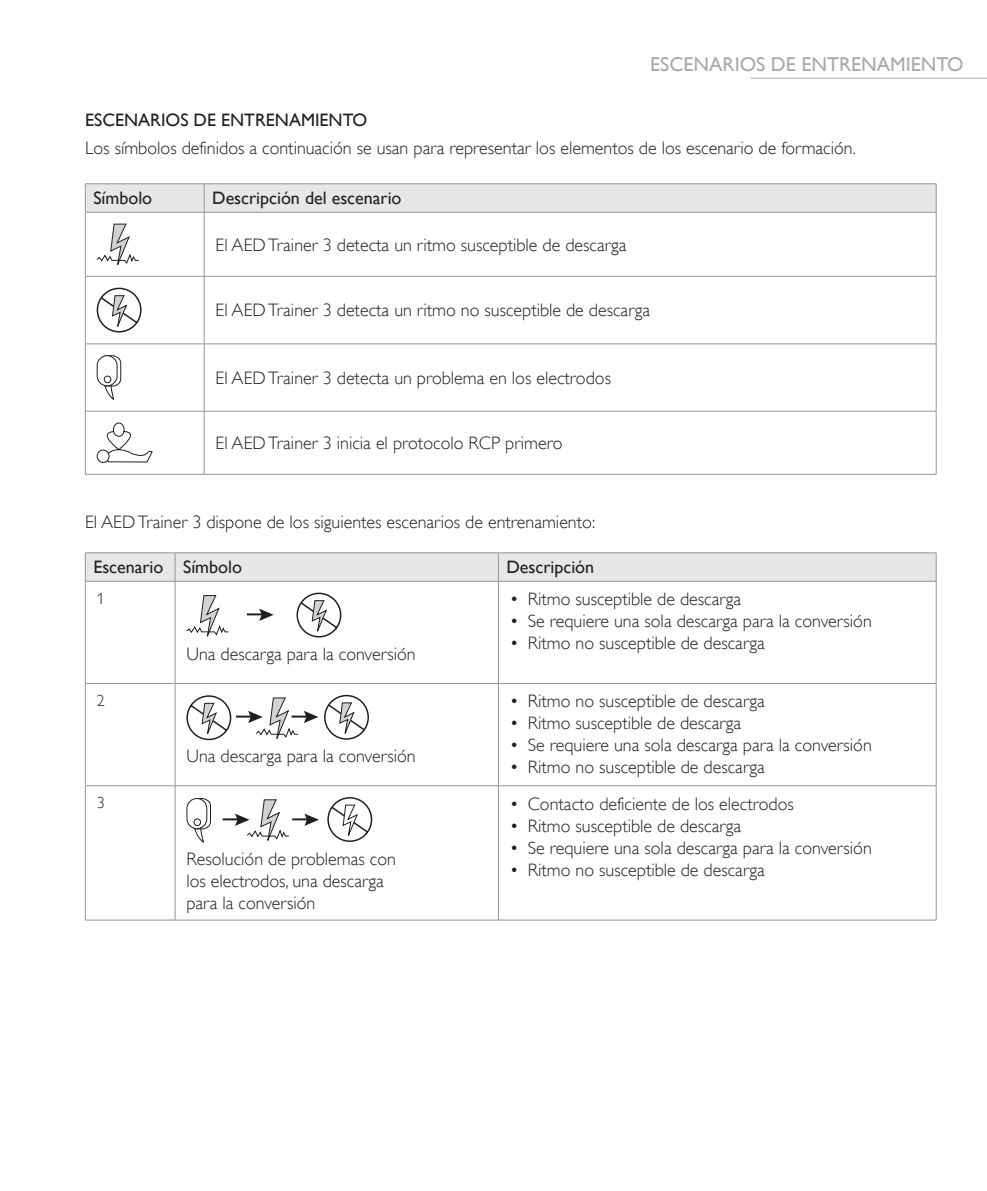
<style>
.page{position:relative;width:987px;height:1191px;background:#fff}
.page>*{position:absolute;margin:0;border:0;box-sizing:border-box;transform-origin:0 0}
._6_Notes_and_Warning{font:20px "Gill Alt One";color:#a8a9ad}
._5_Body_Text{font:300 18px/22px "Gill Alt One";color:#231f20}
._2_Main_Heading{font:300 18px "Gill Alt One";color:#231f20}
._5_Body_Text-2{font:18px "Gill Alt One";color:#231f20}
._3_Sub_heading{font:18px "Gill Alt One";color:#231f20}
._5_Body_Text-3{font:300 16px "Gill Alt One";color:#231f20}
</style>
<div class="page">
<hr style="left:750px;top:78px;width:236px;height:1px;background:#a8a9ad">
<hr style="left:85px;top:183px;width:119px;height:1px;background:#939598">
<hr style="left:204px;top:183px;width:732px;height:1px;background:#939598">
<svg style="left:85px;top:184px;width:851px;height:28px;background:#e4e5e7"></svg>
<hr style="left:85px;top:212px;width:119px;height:1px;background:#939598">
<hr style="left:85px;top:212px;width:1px;height:64px;background:#939598">
<hr style="left:204px;top:212px;width:732px;height:1px;background:#939598">
<hr style="left:204px;top:212px;width:1px;height:64px;background:#939598">
<hr style="left:935px;top:212px;width:1px;height:64px;background:#939598">
<hr style="left:85px;top:276px;width:119px;height:1px;background:#939598">
<hr style="left:85px;top:276px;width:1px;height:68px;background:#939598">
<hr style="left:204px;top:276px;width:732px;height:1px;background:#939598">
<hr style="left:204px;top:276px;width:1px;height:68px;background:#939598">
<hr style="left:935px;top:276px;width:1px;height:68px;background:#939598">
<hr style="left:85px;top:343px;width:119px;height:1px;background:#939598">
<hr style="left:85px;top:344px;width:1px;height:67px;background:#939598">
<hr style="left:204px;top:343px;width:732px;height:1px;background:#939598">
<hr style="left:204px;top:344px;width:1px;height:67px;background:#939598">
<hr style="left:935px;top:344px;width:1px;height:67px;background:#939598">
<hr style="left:85px;top:411px;width:119px;height:1px;background:#939598">
<hr style="left:85px;top:411px;width:1px;height:63px;background:#939598">
<hr style="left:204px;top:411px;width:732px;height:1px;background:#939598">
<hr style="left:204px;top:411px;width:1px;height:63px;background:#939598">
<hr style="left:935px;top:411px;width:1px;height:63px;background:#939598">
<hr style="left:85px;top:474px;width:119px;height:1px;background:#939598">
<hr style="left:204px;top:474px;width:732px;height:1px;background:#939598">
<svg style="left:96px;top:223px;width:43px;height:42px"></svg>
<svg style="left:96px;top:287px;width:46px;height:46px"></svg>
<svg style="left:104px;top:355px;width:18px;height:45px"></svg>
<div style="left:97px;top:356px;width:20px;height:30px;background:#fff;border-radius:10px"></div>
<div style="left:97px;top:355px;width:21px;height:31px;border:1px solid #231f20;border-radius:10px"></div>
<div style="left:104px;top:375px;width:7px;height:8px;border:1px solid #231f20;border-radius:50%"></div>
<svg style="left:96px;top:422px;width:57px;height:41px"></svg>
<hr style="left:85px;top:552px;width:90px;height:1px;background:#939598">
<hr style="left:175px;top:552px;width:323px;height:1px;background:#939598">
<hr style="left:498px;top:552px;width:438px;height:1px;background:#939598">
<svg style="left:85px;top:553px;width:851px;height:28px;background:#e4e5e7"></svg>
<hr style="left:85px;top:581px;width:90px;height:1px;background:#939598">
<hr style="left:175px;top:581px;width:323px;height:1px;background:#939598">
<hr style="left:498px;top:581px;width:438px;height:1px;background:#939598">
<hr style="left:85px;top:581px;width:1px;height:102px;background:#939598">
<hr style="left:175px;top:581px;width:1px;height:102px;background:#939598">
<hr style="left:498px;top:581px;width:1px;height:102px;background:#939598">
<hr style="left:935px;top:581px;width:1px;height:102px;background:#939598">
<hr style="left:85px;top:683px;width:90px;height:1px;background:#939598">
<hr style="left:85px;top:684px;width:1px;height:101px;background:#939598">
<hr style="left:175px;top:683px;width:323px;height:1px;background:#939598">
<hr style="left:175px;top:684px;width:1px;height:101px;background:#939598">
<hr style="left:498px;top:683px;width:438px;height:1px;background:#939598">
<hr style="left:498px;top:684px;width:1px;height:101px;background:#939598">
<hr style="left:935px;top:684px;width:1px;height:101px;background:#939598">
<hr style="left:85px;top:785px;width:90px;height:1px;background:#939598">
<hr style="left:85px;top:786px;width:1px;height:133px;background:#939598">
<hr style="left:175px;top:785px;width:323px;height:1px;background:#939598">
<hr style="left:175px;top:786px;width:1px;height:133px;background:#939598">
<hr style="left:498px;top:785px;width:438px;height:1px;background:#939598">
<hr style="left:498px;top:786px;width:1px;height:133px;background:#939598">
<hr style="left:935px;top:786px;width:1px;height:133px;background:#939598">
<hr style="left:85px;top:919px;width:90px;height:1px;background:#939598">
<hr style="left:175px;top:919px;width:323px;height:1px;background:#939598">
<hr style="left:498px;top:919px;width:438px;height:1px;background:#939598">
<svg style="left:247px;top:608px;width:27px;height:13px"></svg>
<svg style="left:186px;top:595px;width:43px;height:42px"></svg>
<svg style="left:296px;top:592px;width:46px;height:46px"></svg>
<svg style="left:186px;top:694px;width:183px;height:47px"></svg>
<svg style="left:223px;top:799px;width:96px;height:42px"></svg>
<div style="left:186px;top:798px;width:21px;height:31px;border:1px solid #231f20;border-radius:10px"></div>
<svg style="left:194px;top:798px;width:17px;height:45px"></svg>
<div style="left:193px;top:818px;width:8px;height:8px;border:1px solid #231f20;border-radius:50%"></div>
<svg style="left:327px;top:797px;width:46px;height:45px"></svg>
<p class="_6_Notes_and_Warning" style="left:650px;top:52px;width:315px">ESCENARIOS DE ENTRENAMIENTO</p>
<p class="_3_Sub_heading" style="left:85px;top:109px;width:283px">ESCENARIOS DE ENTRENAMIENTO</p>
<p class="_5_Body_Text" style="left:85px;top:136px;width:772px">Los símbolos definidos a continuación se usan para representar los elementos de los escenario de formación.</p>
<p class="_5_Body_Text-2" style="left:93px;top:188px;width:60px">Símbolo</p>
<p class="_5_Body_Text-2" style="left:212px;top:188px;width:191px">Descripción del escenario</p>
<p class="_5_Body_Text" style="left:215px;top:233px;width:412px">El AED Trainer 3 detecta un ritmo susceptible de descarga</p>
<p class="_5_Body_Text" style="left:215px;top:299px;width:436px">El AED Trainer 3 detecta un ritmo no susceptible de descarga</p>
<p class="_5_Body_Text" style="left:215px;top:367px;width:397px">El AED Trainer 3 detecta un problema en los electrodos</p>
<p class="_5_Body_Text" style="left:215px;top:432px;width:348px">El AED Trainer 3 inicia el protocolo RCP primero</p>
<p class="_2_Main_Heading" style="left:85px;top:511px;width:511px">El AED Trainer 3 dispone de los siguientes escenarios de entrenamiento:</p>
<p class="_5_Body_Text-2" style="left:93px;top:557px;width:72px">Escenario</p>
<p class="_5_Body_Text-2" style="left:183px;top:557px;width:60px">Símbolo</p>
<p class="_5_Body_Text-2" style="left:506px;top:557px;width:89px">Descripción</p>
<p class="_5_Body_Text-3" style="left:97px;top:589px;width:9px">1</p>
<p class="_5_Body_Text" style="left:509px;top:588px;width:233px">• Ritmo susceptible de descarga</p>
<p class="_5_Body_Text" style="left:509px;top:610px;width:363px">• Se requiere una sola descarga para la conversión</p>
<p class="_5_Body_Text" style="left:509px;top:632px;width:256px">• Ritmo no susceptible de descarga</p>
<p class="_5_Body_Text" style="left:186px;top:642px;width:231px">Una descarga para la conversión</p>
<p class="_5_Body_Text-3" style="left:97px;top:691px;width:9px">2</p>
<p class="_5_Body_Text-3" style="left:97px;top:793px;width:9px">3</p>
<p class="_5_Body_Text" style="left:186px;top:745px;width:231px">Una descarga para la conversión</p>
<p class="_5_Body_Text" style="left:186px;top:847px;width:211px">Resolución de problemas con los electrodos, una descarga para la conversión</p>
<p class="_5_Body_Text" style="left:509px;top:690px;width:256px">• Ritmo no susceptible de descarga</p>
<p class="_5_Body_Text" style="left:509px;top:712px;width:233px">• Ritmo susceptible de descarga</p>
<p class="_5_Body_Text" style="left:509px;top:734px;width:363px">• Se requiere una sola descarga para la conversión</p>
<p class="_5_Body_Text" style="left:509px;top:756px;width:256px">• Ritmo no susceptible de descarga</p>
<p class="_5_Body_Text" style="left:509px;top:792px;width:286px">• Contacto deficiente de los electrodos</p>
<p class="_5_Body_Text" style="left:509px;top:814px;width:233px">• Ritmo susceptible de descarga</p>
<p class="_5_Body_Text" style="left:509px;top:836px;width:363px">• Se requiere una sola descarga para la conversión</p>
<p class="_5_Body_Text" style="left:509px;top:858px;width:256px">• Ritmo no susceptible de descarga</p>
</div>
